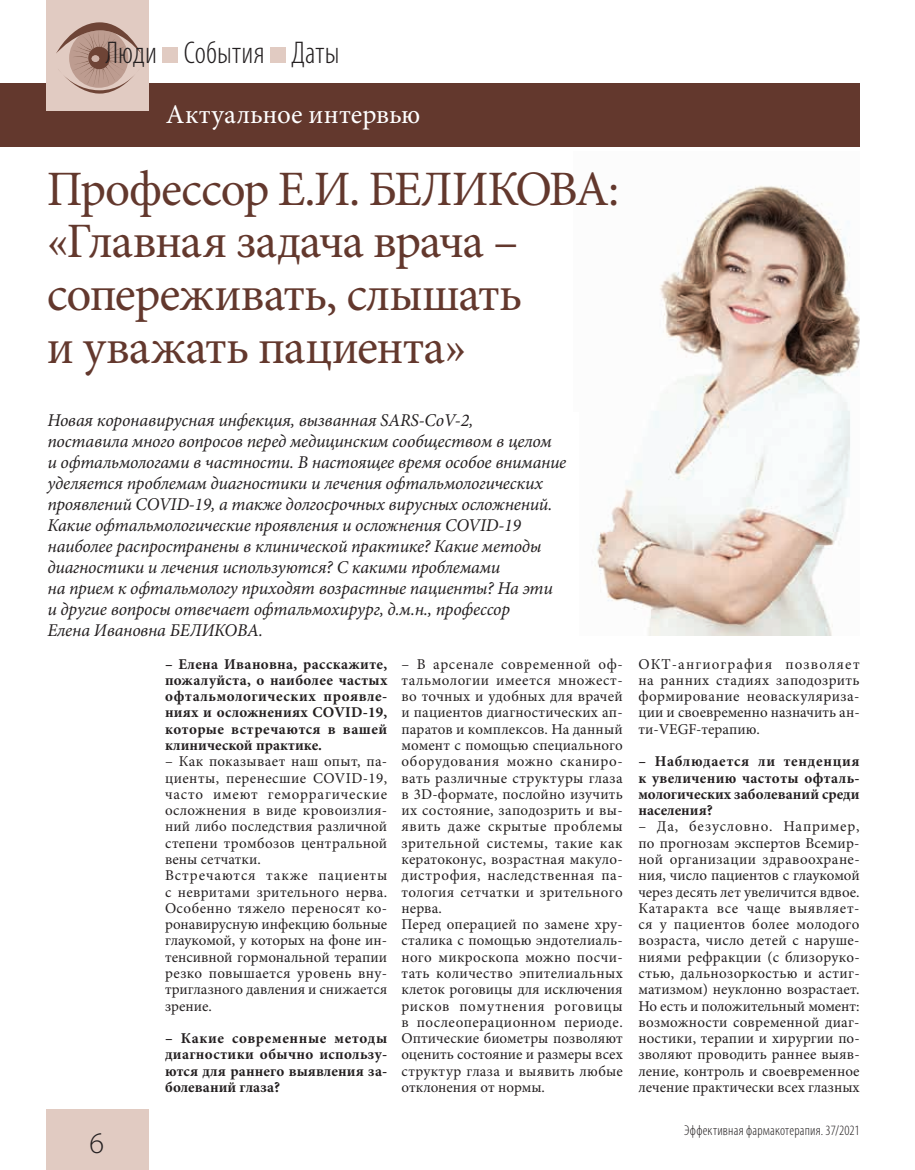
<style>
.page{position:relative;width:915px;height:1170px;background:#fff}
.page>*{position:absolute;margin:0;border:0;box-sizing:border-box;transform-origin:0 0}
.t1{font:49.5px/52.5px "Minion Pro";letter-spacing:-.02em;color:#63382d}
.t2{font:300 condensed 31.5px "Myriad Pro";letter-spacing:.005em;color:#231f20}
.t3{font:300 30px "Myriad Pro";color:#231f20}
.t4{font:27px "Minion Pro";letter-spacing:.005em;color:#fff}
.t5{font:italic 18px/21px "Minion Pro";letter-spacing:-.01em;color:#231f20}
.t6{font:15px/16.2px "Minion Pro";letter-spacing:.015em;color:#231f20}
.t7{font:700 15px/16.2px "Minion Pro";letter-spacing:.005em;color:#231f20;text-align:justify}
.t8{font:300 condensed 14.25px "Myriad Pro";letter-spacing:.015em;color:#231f20}
</style>
<div class="page">
<div style="left:0;top:83px;width:859px;height:64px;background:#63382d"></div>
<div style="left:47px;top:0;width:102px;height:111px;background:#e1cbc2"></div>
<div style="left:47px;top:1108px;width:102px;height:61px;background:#e1cbc2"></div>
<svg style="left:56px;top:22px;width:85px;height:72px"></svg>
<div style="left:162px;top:47px;width:16px;height:16px;background:#e1cbc2"></div>
<div style="left:270px;top:47px;width:16px;height:16px;background:#e1cbc2"></div>
<img style="left:595px;top:185px;width:264px;height:451px">
<h2 class="t2" style="left:106px;top:34px;width:235px">Люди События Даты</h2>
<h3 class="t4" style="left:166px;top:96px;width:256px">Актуальное интервью</h3>
<h1 class="t1" style="left:47px;top:163px;width:573px">Профессор Е.И. БЕЛИКОВА: «Главная задача врача – сопереживать, слышать<br>и уважать пациента»</h1>
<p class="t5" style="left:47px;top:409px;width:520px">Новая коронавирусная инфекция, вызванная SARS-CoV-2,<br>поставила много вопросов перед медицинским сообществом в целом<br>и офтальмологами в частности. В настоящее время особое внимание уделяется проблемам диагностики и лечения офтальмологических проявлений COVID-19, а также долгосрочных вирусных осложнений.<br>Какие офтальмологические проявления и осложнения COVID-19 наиболее распространены в клинической практике? Какие методы диагностики и лечения используются? С какими проблемами<br>на прием к офтальмологу приходят возрастные пациенты? На эти и другие вопросы отвечает офтальмохирург, д.м.н., профессор<br>Елена Ивановна БЕЛИКОВА.</p>
<p class="t7" style="left:165px;top:655px;width:224px">– Елена Ивановна, расскажите, пожалуйста, о наиболее частых офтальмологических проявле&shy;ниях и осложнениях COVID-19, которые встречаются в вашей клинической практике.</p>
<p class="t6" style="left:165px;top:753px;width:224px">– Как показывает наш опыт, па&shy;циенты, перенесшие COVID-19, часто имеют геморрагические осложнения в виде кровоизлия&shy;ний либо последствия различной степени тромбозов центральной вены сетчатки.<br>Встречаются также пациенты с невритами зрительного нерва.<br>Особенно тяжело переносят ко&shy;ронавирусную инфекцию больные глаукомой, у которых на фоне ин&shy;тенсивной гормональной терапии резко повышается уровень вну&shy;триглазного давления и снижается зрение.</p>
<p class="t7" style="left:165px;top:1029px;width:224px">– Какие современные методы диагностики обычно использу&shy;ются для раннего выявления за&shy;болеваний глаза?</p>
<p class="t6" style="left:401px;top:655px;width:223px">– В арсенале современной оф&shy;тальмологии имеется множест&shy;во точных и удобных для врачей и пациентов диагностических ап&shy;паратов и комплексов. На данный момент с помощью специального оборудования можно сканиро&shy;вать различные структуры глаза в 3D-формате, послойно изучить их состояние, заподозрить и вы&shy;явить даже скрытые проблемы зрительной системы, такие как кератоконус, возрастная макуло&shy;дистрофия, наследственная па&shy;тология сетчатки и зрительного нерва.<br>Перед операцией по замене хру&shy;сталика с помощью эндотелиаль&shy;ного микроскопа можно посчи&shy;тать количество эпителиальных клеток роговицы для исключения рисков помутнения роговицы в послеоперационном периоде.<br>Оптические биометры позволяют оценить состояние и размеры всех структур глаза и выявить любые отклонения от нормы.</p>
<p class="t6" style="left:638px;top:655px;width:223px;text-align:justify">ОКТ-ангиография позволяет на ранних стадиях заподозрить формирование неоваскуляриза&shy;ции и своевременно назначить ан&shy;ти-VEGF-терапию.</p>
<p class="t7" style="left:638px;top:753px;width:223px">– Наблюдается ли тенденция к увеличению частоты офталь&shy;мологических заболеваний среди населения?</p>
<p class="t6" style="left:638px;top:818px;width:223px;text-align:justify">– Да, безусловно. Например, по прогнозам экспертов Всемир&shy;ной организации здравоохране&shy;ния, число пациентов с глаукомой через десять лет увеличится вдвое.<br>Катаракта все чаще выявляет&shy;ся у пациентов более молодого возраста, число детей с наруше&shy;ниями рефракции (с близоруко&shy;стью, дальнозоркостью и астиг&shy;матизмом) неуклонно возрастает.<br>Но есть и положительный момент: возможности современной диаг&shy;ностики, терапии и хирургии по&shy;зволяют проводить раннее выяв&shy;ление, контроль и своевременное лечение практически всех глазных</p>
<h3 class="t3" style="left:89px;top:1125px;width:16px">6</h3>
<p class="t8" style="left:684px;top:1121px;width:177px">Эффективная фармакотерапия. 37/2021</p>
</div>
